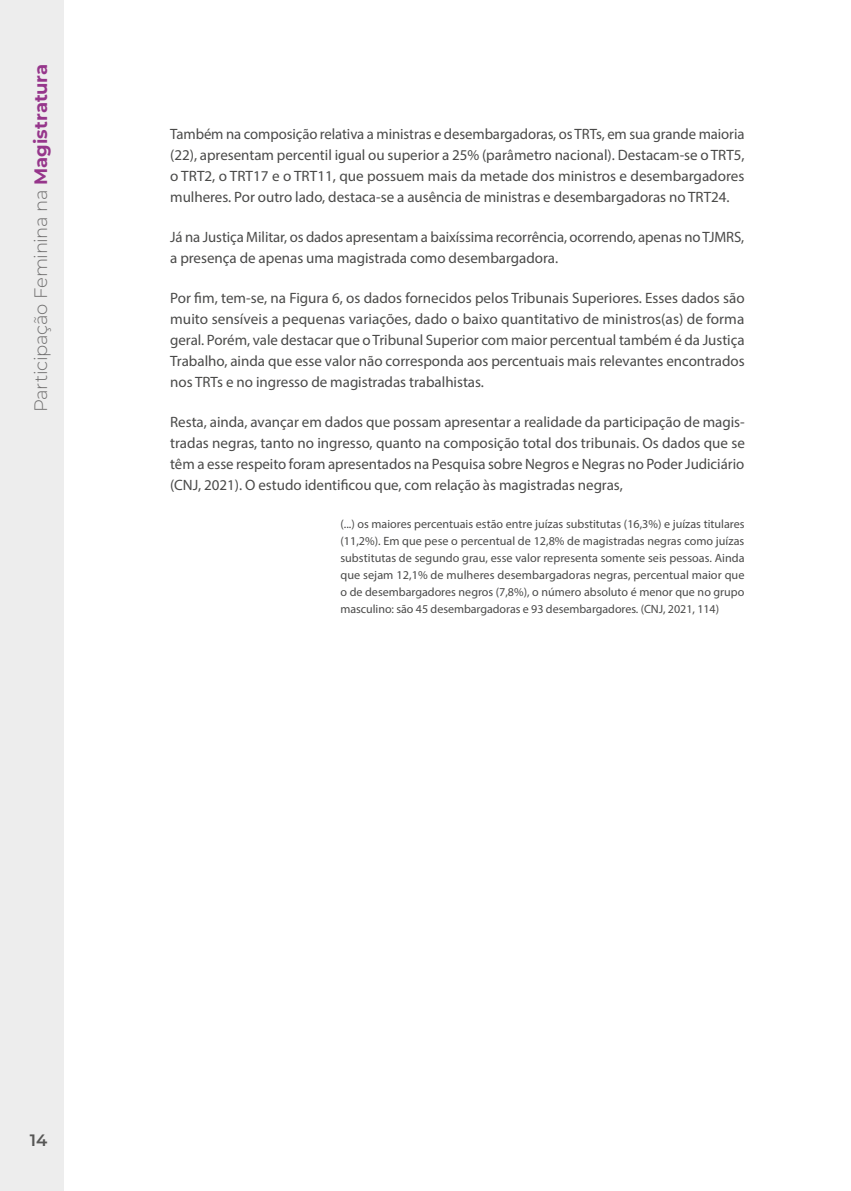
<style>
.page{position:relative;width:851px;height:1191px;background:#fff}
.page>*{position:absolute;margin:0;border:0;box-sizing:border-box;transform-origin:0 0}
.t1{font:300 18px "Montserrat";letter-spacing:-.02em;color:#706f6f}
.t2{font:600 16.5px "Montserrat";color:#575756}
.Texto{font:15px/21px "Myriad Pro";color:#4a4a49;text-align:justify}
.Citacao{font:12px/16.8px "Myriad Pro";color:#4a4a49;text-align:justify}
.s1{font-weight:700;color:#96368b}
</style>
<div class="page">
<div style="left:0;top:0;width:64px;height:1191px;background:#ededed"></div>
<p class="t1" style="left:29px;top:412px;width:350px;rotate:-90deg">Participação Feminina na <span class="s1">Magistratura</span></p>
<p class="Texto" style="left:170px;top:123px;width:576px">Também na composição relativa a ministras e desembargadoras, os TRTs, em sua grande maioria (22), apresentam percentil igual ou superior a 25% (parâmetro nacional). Destacam-se o TRT5, o TRT2, o TRT17 e o TRT11, que possuem mais da metade dos ministros e desembargadores mulheres. Por outro lado, destaca-se a ausência de ministras e desembargadoras no TRT24.</p>
<p class="Texto" style="left:170px;top:226px;width:575px">Já na Justiça Militar, os dados apresentam a baixíssima recorrência, ocorrendo, apenas no TJMRS, a presença de apenas uma magistrada como desembargadora.</p>
<p class="Texto" style="left:170px;top:287px;width:576px">Por fim, tem-se, na Figura 6, os dados fornecidos pelos Tribunais Superiores. Esses dados são muito sensíveis a pequenas variações, dado o baixo quantitativo de ministros(as) de forma geral. Porém, vale destacar que o Tribunal Superior com maior percentual também é da Justiça Trabalho, ainda que esse valor não corresponda aos percentuais mais relevantes encontrados nos TRTs e no ingresso de magistradas trabalhistas.</p>
<p class="Texto" style="left:170px;top:411px;width:576px">Resta, ainda, avançar em dados que possam apresentar a realidade da participação de magis&shy;tradas negras, tanto no ingresso, quanto na composição total dos tribunais. Os dados que se têm a esse respeito foram apresentados na Pesquisa sobre Negros e Negras no Poder Judiciário (CNJ, 2021). O estudo identificou que, com relação às magistradas negras,</p>
<p class="Citacao" style="left:340px;top:516px;width:405px">(...) os maiores percentuais estão entre juízas substitutas (16,3%) e juízas titulares (11,2%). Em que pese o percentual de 12,8% de magistradas negras como juízas substitutas de segundo grau, esse valor representa somente seis pessoas. Ainda que sejam 12,1% de mulheres desembargadoras negras, percentual maior que o de desembargadores negros (7,8%), o número absoluto é menor que no grupo masculino: são 45 desembargadoras e 93 desembargadores. (CNJ, 2021, 114)</p>
<p class="t2" style="left:30px;top:1128px;width:19px">14</p>
</div>
